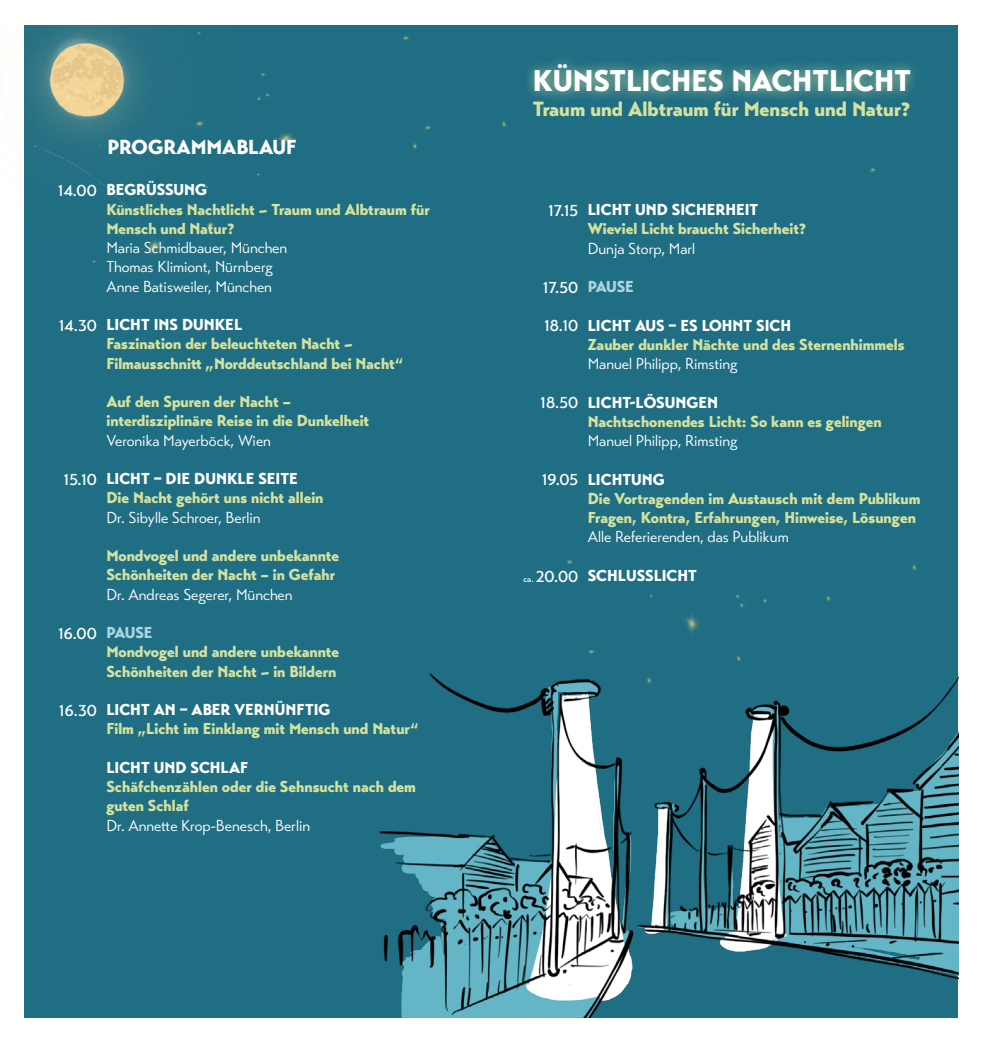
<style>
.page{position:relative;width:983px;height:1042px;background:#fff}
.page>*{position:absolute;margin:0;border:0;box-sizing:border-box;transform-origin:0 0}
.t1{font:900 29.75px "Transat";color:#fff}
.t2{font:900 20.47px "Transat";color:#d4e29e}
.t3{font:900 20.12px "Transat";color:#fff}
.t4{font:900 15.75px/19.2px "Transat";color:#d4e29e}
.t5{font:15.75px/19.2px "Transat Standard";color:#fff}
.t6{font:900 15.75px "Transat";color:#fff}
.t7{font:500 15.75px "Transat";color:#fff}
.t8{font:900 15.75px "Transat";letter-spacing:-.02em;color:#aad6e0}
.s1{font-size:8.75px}
</style>
<div class="page">
<div style="left:25px;top:25px;width:932px;height:992px;background:#206e83"></div>
<img style="left:379px;top:673px;width:578px;height:344px">
<img style="left:12px;top:25px;width:284px;height:253px">
<div style="left:523px;top:54px;width:398px;height:49px;background:#d4e29e;opacity:.73"></div>
<img style="left:412px;top:54px;width:121px;height:96px">
<img style="left:533px;top:560px;width:102px;height:120px">
<img style="left:635px;top:656px;width:132px;height:61px">
<img style="left:650px;top:594px;width:117px;height:62px">
<p class="t3" style="left:107px;top:134px;width:191px">PROGRAMMABLAUF</p>
<p class="t7" style="left:58px;top:181px;width:40px">14.00</p>
<p class="t7" style="left:59px;top:316px;width:40px">14.30</p>
<p class="t7" style="left:64px;top:470px;width:35px">15.10</p>
<p class="t7" style="left:58px;top:624px;width:40px">16.00</p>
<p class="t7" style="left:59px;top:701px;width:39px">16.30</p>
<p class="t6" style="left:106px;top:180px;width:102px">BEGRÜSSUNG</p>
<p class="t4" style="left:106px;top:199px;width:325px">Künstliches Nachtlicht - Traum und Albtraum für<br>Mensch und Natur?</p>
<p class="t5" style="left:106px;top:238px;width:182px">Maria Schmidbauer, München<br>Thomas Klimiont, Nürnberg<br>Anne Batisweiler, München</p>
<p class="t6" style="left:106px;top:315px;width:137px">LICHT INS DUNKEL</p>
<p class="t4" style="left:106px;top:334px;width:298px">Faszination der beleuchteten Nacht -<br>Filmausschnitt „Norddeutschland bei Nacht“</p>
<p class="t4" style="left:106px;top:392px;width:264px">Auf den Spuren der Nacht – interdisziplinäre Reise in die Dunkelheit</p>
<p class="t5" style="left:106px;top:431px;width:166px">Veronika Mayerböck, Wien</p>
<p class="t6" style="left:106px;top:469px;width:193px">LICHT – DIE DUNKLE SEITE</p>
<p class="t4" style="left:106px;top:488px;width:218px">Die Nacht gehört uns nicht allein</p>
<p class="t5" style="left:106px;top:508px;width:155px">Dr. Sibylle Schroer, Berlin</p>
<p class="t4" style="left:106px;top:546px;width:234px">Mondvogel und andere unbekannte<br>Schönheiten der Nacht – in Gefahr</p>
<p class="t5" style="left:106px;top:584px;width:187px">Dr. Andreas Segerer, München</p>
<p class="t8" style="left:106px;top:623px;width:48px">PAUSE</p>
<p class="t4" style="left:106px;top:642px;width:234px">Mondvogel und andere unbekannte<br>Schönheiten der Nacht - in Bildern</p>
<p class="t6" style="left:106px;top:700px;width:225px">LICHT AN – ABER VERNÜNFTIG</p>
<p class="t4" style="left:106px;top:719px;width:313px">Film „Licht im Einklang mit Mensch und Natur“</p>
<p class="t6" style="left:106px;top:757px;width:143px">LICHT UND SCHLAF</p>
<p class="t4" style="left:106px;top:777px;width:311px">Schäfchenzählen oder die Sehnsucht nach dem guten Schlaf</p>
<p class="t5" style="left:106px;top:816px;width:205px">Dr. Annette Krop-Benesch, Berlin</p>
<h1 class="t1" style="left:533px;top:63px;width:379px">KÜNSTLICHES NACHTLICHT</h1>
<p class="t2" style="left:533px;top:96px;width:378px">Traum und Albtraum für Mensch und Natur?</p>
<p class="t7" style="left:548px;top:201px;width:32px">17.15</p>
<p class="t7" style="left:542px;top:278px;width:37px">17.50</p>
<p class="t7" style="left:544px;top:316px;width:36px">18.10</p>
<p class="t7" style="left:540px;top:393px;width:39px">18.50</p>
<p class="t7" style="left:541px;top:470px;width:38px">19.05</p>
<p class="t7" style="left:523px;top:567px;width:56px"><span class="s1">ca.</span> 20.00</p>
<p class="t6" style="left:587px;top:200px;width:172px">LICHT UND SICHERHEIT</p>
<p class="t4" style="left:587px;top:219px;width:219px">Wieviel Licht braucht Sicherheit?</p>
<p class="t5" style="left:587px;top:239px;width:109px">Dunja Storp, Marl</p>
<p class="t8" style="left:587px;top:277px;width:48px">PAUSE</p>
<p class="t6" style="left:587px;top:315px;width:205px">LICHT AUS – ES LOHNT SICH</p>
<p class="t4" style="left:587px;top:335px;width:318px">Zauber dunkler Nächte und des Sternenhimmels</p>
<p class="t5" style="left:587px;top:354px;width:151px">Manuel Philipp, Rimsting</p>
<p class="t6" style="left:587px;top:392px;width:132px">LICHT-LÖSUNGEN</p>
<p class="t4" style="left:587px;top:412px;width:295px">Nachtschonendes Licht: So kann es gelingen</p>
<p class="t5" style="left:587px;top:431px;width:151px">Manuel Philipp, Rimsting</p>
<p class="t6" style="left:587px;top:469px;width:78px">LICHTUNG</p>
<p class="t4" style="left:587px;top:489px;width:334px">Die Vortragenden im Austausch mit dem Publikum<br>Fragen, Kontra, Erfahrungen, Hinweise, Lösungen</p>
<p class="t5" style="left:587px;top:527px;width:202px">Alle Referierenden, das Publikum</p>
<p class="t6" style="left:587px;top:566px;width:111px">SCHLUSSLICHT</p>
</div>
